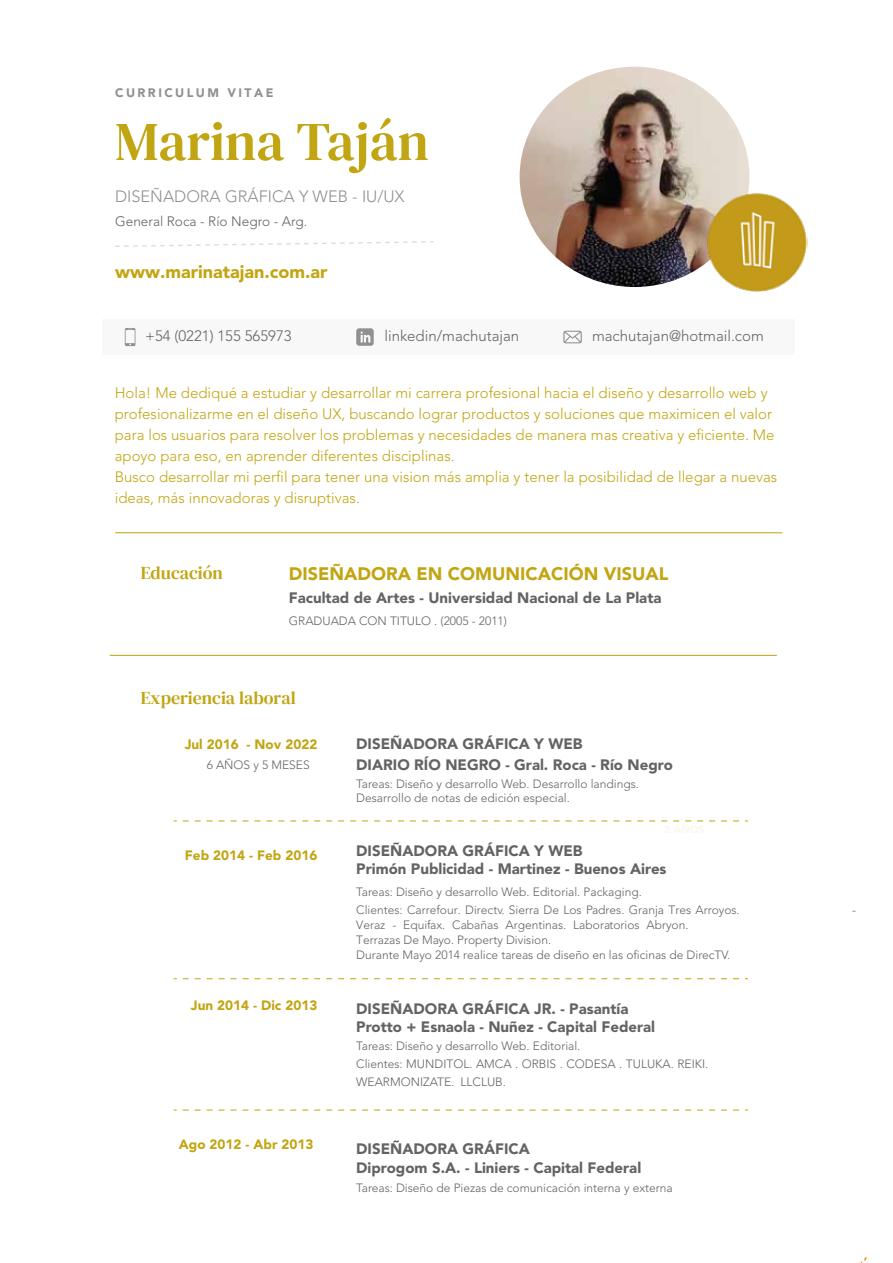
<style>
.page{position:relative;width:893px;height:1263px;background:#fff}
.page>*{position:absolute;margin:0;border:0;box-sizing:border-box;transform-origin:0 0}
.t1{font:54.45px "DM Serif Text";color:#c2a512}
.t2{font:900 18px "Avenir LT Std";color:#c2a512}
.t3{font:18px "DM Serif Text";color:#c2a512}
.t4{font:300 16.35px "Avenir LT Std";color:#8f9190}
.t5{font:300 15px/21px "Avenir LT Std";color:#c2a512}
.t6{font:900 15px/18px "Avenir LT Std";color:#646363}
.t7{font:300 15px "Avenir LT Std";color:#646363}
.t8{font:300 13.65px "Avenir LT Std";color:#646363}
.t9{font:900 13.5px "Avenir LT Std";color:#c2a512}
.t10{font:900 12.3px "Avenir LT Std";letter-spacing:.2em;color:#8f9190}
.t11{font:300 12px/18px "Avenir LT Std";color:#646363}
</style>
<div class="page">
<div style="left:102px;top:319px;width:693px;height:36px;background:#f8f8f8"></div>
<svg style="left:860px;top:1257px;width:7px;height:6px"></svg>
<hr style="left:115px;top:532px;width:667px;height:1px;background:#c2a512">
<hr style="left:110px;top:655px;width:667px;height:1px;background:#c2a512">
<svg style="left:183px;top:820px;width:565px;height:1px"></svg>
<svg style="left:183px;top:978px;width:565px;height:1px"></svg>
<svg style="left:183px;top:1109px;width:565px;height:1px"></svg>
<svg style="left:125px;top:328px;width:10px;height:18px"></svg>
<svg style="left:563px;top:331px;width:19px;height:12px"></svg>
<svg style="left:356px;top:328px;width:18px;height:18px"></svg>
<svg style="left:115px;top:241px;width:319px;height:6px"></svg>
<img style="left:520px;top:67px;width:229px;height:220px">
<img style="left:705px;top:191px;width:103px;height:101px">
<p class="t10" style="left:115px;top:86px;width:160px">CURRICULUM VITAE</p>
<h1 class="t1" style="left:115px;top:110px;width:315px">Marina Taján</h1>
<h3 class="t4" style="left:115px;top:187px;width:291px">DISEÑADORA GRÁFICA Y WEB - IU/UX</h3>
<p class="t8" style="left:115px;top:213px;width:194px">General Roca - Río Negro - Arg.</p>
<h2 class="t2" style="left:115px;top:260px;width:214px">www.marinatajan.com.ar</h2>
<p class="t7" style="left:145px;top:327px;width:148px">+54 (0221) 155 565973</p>
<p class="t7" style="left:384px;top:327px;width:136px">linkedin/machutajan</p>
<p class="t7" style="left:592px;top:327px;width:173px">machutajan@hotmail.com</p>
<p class="t5" style="left:115px;top:383px;width:664px">Hola! Me dediqué a estudiar y desarrollar mi carrera profesional hacia el diseño y desarrollo web y profesionalizarme en el diseño UX, buscando lograr productos y soluciones que maximicen el valor para los usuarios para resolver los problemas y necesidades de manera mas creativa y eficiente. Me apoyo para eso, en aprender diferentes disciplinas.<br>Busco desarrollar mi perfil para tener una vision más amplia y tener la posibilidad de llegar a nuevas ideas, más innovadoras y disruptivas.</p>
<h2 class="t3" style="left:141px;top:562px;width:84px">Educación</h2>
<h2 class="t2" style="left:289px;top:563px;width:381px">DISEÑADORA EN COMUNICACIÓN VISUAL</h2>
<p class="t6" style="left:289px;top:589px;width:374px">Facultad de Artes - Universidad Nacional de La Plata</p>
<p class="t11" style="left:289px;top:612px;width:220px">GRADUADA CON TITULO . (2005 - 2011)</p>
<h2 class="t3" style="left:141px;top:687px;width:157px">Experiencia laboral</h2>
<p class="t9" style="left:185px;top:736px;width:134px">Jul 2016 - Nov 2022</p>
<p class="t11" style="left:207px;top:756px;width:104px">6 AÑOS y 5 MESES</p>
<p class="t9" style="left:185px;top:847px;width:134px">Feb 2014 - Feb 2016</p>
<p class="t9" style="left:191px;top:997px;width:128px">Jun 2014 - Dic 2013</p>
<p class="t9" style="left:179px;top:1136px;width:136px">Ago 2012 - Abr 2013</p>
<p class="t6" style="left:356px;top:733px;width:318px;line-height:21.5px">DISEÑADORA GRÁFICA Y WEB<br>DIARIO RÍO NEGRO - Gral. Roca - Río Negro</p>
<p class="t11" style="left:356px;top:777px;width:284px;line-height:14.4px">Tareas: Diseño y desarrollo Web. Desarrollo landings.<br>Desarrollo de notas de edición especial.</p>
<p class="t6" style="left:356px;top:842px;width:312px">DISEÑADORA GRÁFICA Y WEB<br>Primón Publicidad - Martinez - Buenos Aires</p>
<p class="t11" style="left:356px;top:883px;width:385px">Tareas: Diseño y desarrollo Web. Editorial. Packaging.<br>Clientes: Carrefour. Directv. Sierra De Los Padres. Granja Tres Arroyos.</p>
<p class="t11" style="left:356px;top:917px;width:375px;line-height:15px">Veraz - Equifax. Cabañas Argentinas. Laboratorios Abryon.<br>Terrazas De Mayo. Property Division.<br>Durante Mayo 2014 realice tareas de diseño en las oficinas de DirecTV.</p>
<p class="t6" style="left:356px;top:1000px;width:300px">DISEÑADORA GRÁFICA JR. - Pasantía<br>Protto + Esnaola - Nuñez - Capital Federal</p>
<p class="t11" style="left:356px;top:1037px;width:354px">Tareas: Diseño y desarrollo Web. Editorial.<br>Clientes: MUNDITOL. AMCA . ORBIS . CODESA . TULUKA. REIKI.<br>WEARMONIZATE. LLCLUB.</p>
<p class="t6" style="left:356px;top:1138px;width:287px;line-height:19.5px">DISEÑADORA GRÁFICA<br>Diprogom S.A. - Liniers - Capital Federal</p>
<p class="t11" style="left:356px;top:1179px;width:318px">Tareas: Diseño de Piezas de comunicación interna y externa</p>
<p class="t11" style="left:852px;top:901px;width:5px">-</p>
</div>
